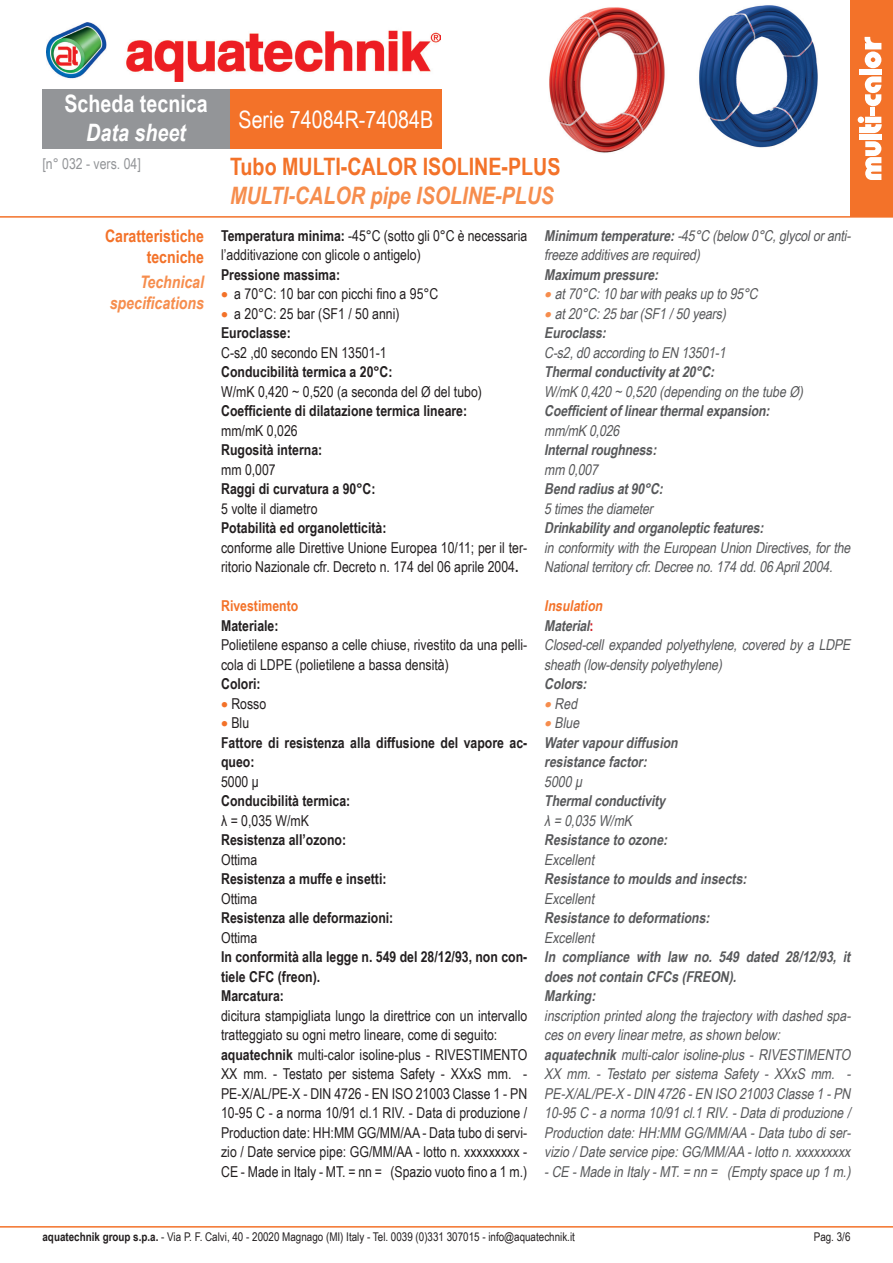
<style>
.page{position:relative;width:893px;height:1263px;background:#fff}
.page>*{position:absolute;margin:0;border:0;box-sizing:border-box;transform-origin:0 0}
.t1{font:700 24px "Arial Narrow";color:#f37229}
.t2{font:italic 700 24px "Arial Narrow";color:#f68d4d}
.t3{font:24px "Arial Narrow";color:#fff}
.t4{font:700 24px "Arial Narrow";color:#fff}
.t5{font:italic 700 24px "Arial Narrow";color:#fff}
.t6{font:700 17.25px/20.7px "Arial Narrow";color:#f37229;text-align:right}
.t7{font:italic 700 17.25px/20.7px "Arial Narrow";color:#f68d4d;text-align:right}
.t8{font:15px/19.5px "Arial Narrow";color:#231f20}
.t9{font:italic 15px/19.5px "Arial Narrow";color:#57585a}
.t10{font:700 15px/19.5px "Arial Narrow";color:#231f20}
.t11{font:italic 700 15px/19.5px "Arial Narrow";color:#57585a}
.t12{font:15px "Arial Narrow";color:#939598}
.t13{font:700 15px "Arial Narrow";color:#f37229}
.t14{font:italic 700 15px "Arial Narrow";color:#f37229}
.t15{font:12px "Arial Narrow";color:#231f20}
.s1{font-weight:700}
.s2{color:#f37229}
.s3{color:#f68d4d}
.s4{font-style:normal;color:#d1232a}
</style>
<div class="page">
<hr style="left:0;top:1226px;width:893px;height:1px;background:#f37229">
<div style="left:230px;top:89px;width:212px;height:60px;background:#f37229"></div>
<div style="left:43px;top:89px;width:187px;height:60px;background:#939598"></div>
<hr style="left:0;top:216px;width:893px;height:2px;background:#f37229">
<div style="left:850px;top:0;width:43px;height:217px;background:#f37229"></div>
<div style="left:859px;top:134px;width:22px;height:6px;background:#fff"></div>
<svg style="left:865px;top:141px;width:16px;height:39px"></svg>
<svg style="left:858px;top:76px;width:24px;height:57px"></svg>
<div style="left:859px;top:69px;width:22px;height:6px;background:#fff"></div>
<svg style="left:865px;top:37px;width:16px;height:31px"></svg>
<img style="left:47px;top:22px;width:393px;height:60px">
<img style="left:549px;top:7px;width:116px;height:146px">
<img style="left:699px;top:5px;width:119px;height:143px">
<p class="t4" style="left:64px;top:86px;width:145px">Scheda tecnica</p>
<p class="t5" style="left:86px;top:114px;width:101px">Data sheet</p>
<p class="t12" style="left:43px;top:152px;width:100px">[n° 032 - vers. 04]</p>
<p class="t6" style="left:105px;top:225px;width:101px">Caratteristiche tecniche</p>
<p class="t7" style="left:110px;top:271px;width:96px">Technical specifications</p>
<p class="t3" style="left:239px;top:102px;width:196px">Serie 74084R-74084B</p>
<p class="t1" style="left:230px;top:149px;width:332px">Tubo MULTI-CALOR ISOLINE-PLUS</p>
<p class="t2" style="left:230px;top:178px;width:326px">MULTI-CALOR pipe ISOLINE-PLUS</p>
<p class="t8" style="left:221px;top:225px;width:308px"><span class="s1">Temperatura minima:</span> -45°C (sotto gli 0°C è necessaria l’additivazione con glicole o antigelo)</p>
<p class="t10" style="left:221px;top:264px;width:120px">Pressione massima:</p>
<p class="t8" style="left:221px;top:283px;width:219px"><span class="s2">•</span> a 70°C: 10 bar con picchi fino a 95°C</p>
<p class="t8" style="left:221px;top:303px;width:180px"><span class="s2">•</span> a 20°C: 25 bar (SF1 / 50 anni)</p>
<p class="t10" style="left:221px;top:322px;width:71px">Euroclasse:</p>
<p class="t8" style="left:221px;top:342px;width:167px">C-s2 ,d0 secondo EN 13501-1</p>
<p class="t10" style="left:221px;top:361px;width:173px">Conducibilità termica a 20°C:</p>
<p class="t8" style="left:221px;top:381px;width:262px">W/mK 0,420 ~ 0,520 (a seconda del Ø del tubo)</p>
<p class="t10" style="left:221px;top:400px;width:248px">Coefficiente di dilatazione termica lineare:</p>
<p class="t8" style="left:221px;top:420px;width:78px">mm/mK 0,026</p>
<p class="t10" style="left:221px;top:439px;width:103px">Rugosità interna:</p>
<p class="t8" style="left:221px;top:459px;width:56px">mm 0,007</p>
<p class="t10" style="left:221px;top:478px;width:156px">Raggi di curvatura a 90°C:</p>
<p class="t8" style="left:221px;top:498px;width:98px">5 volte il diametro</p>
<p class="t10" style="left:221px;top:517px;width:167px">Potabilità ed organoletticità:</p>
<p class="t8" style="left:221px;top:537px;width:308px">conforme alle Direttive Unione Europea 10/11; per il ter&shy;ritorio Nazionale cfr. Decreto n. 174 del 06 aprile 2004<span class="s1">.</span></p>
<p class="t13" style="left:221px;top:594px;width:79px">Rivestimento</p>
<p class="t10" style="left:221px;top:615px;width:59px">Materiale:</p>
<p class="t8" style="left:221px;top:634px;width:308px">Polietilene espanso a celle chiuse, rivestito da una pelli&shy;cola di LDPE (polietilene a bassa densità)</p>
<p class="t10" style="left:221px;top:673px;width:41px">Colori:</p>
<p class="t8" style="left:221px;top:693px;width:47px"><span class="s2">•</span> Rosso</p>
<p class="t8" style="left:221px;top:712px;width:30px"><span class="s2">•</span> Blu</p>
<p class="t10" style="left:221px;top:732px;width:308px">Fattore di resistenza alla diffusione del vapore ac&shy;queo:</p>
<p class="t8" style="left:221px;top:771px;width:39px">5000 μ</p>
<p class="t10" style="left:221px;top:790px;width:131px">Conducibilità termica:</p>
<p class="t8" style="left:221px;top:810px;width:89px">λ = 0,035 W/mK</p>
<p class="t10" style="left:221px;top:829px;width:127px">Resistenza all’ozono:</p>
<p class="t8" style="left:221px;top:849px;width:38px">Ottima</p>
<p class="t10" style="left:221px;top:868px;width:167px">Resistenza a muffe e insetti:</p>
<p class="t8" style="left:221px;top:888px;width:38px">Ottima</p>
<p class="t10" style="left:221px;top:907px;width:174px">Resistenza alle deformazioni:</p>
<p class="t8" style="left:221px;top:927px;width:38px">Ottima</p>
<p class="t10" style="left:221px;top:946px;width:308px">In conformità alla legge n. 549 del 28/12/93, non con&shy;tiele CFC (freon).</p>
<p class="t10" style="left:221px;top:985px;width:64px">Marcatura:</p>
<p class="t8" style="left:221px;top:1005px;width:308px">dicitura stampigliata lungo la direttrice con un intervallo tratteggiato su ogni metro lineare, come di seguito:</p>
<p class="t8" style="left:221px;top:1044px;width:308px;text-align:justify"><span class="s1">aquatechnik</span> multi-calor isoline-plus - RIVESTIMENTO XX mm. - Testato per sistema Safety - XXxS mm. - PE-X/AL/PE-X - DIN 4726 - EN ISO 21003 Classe 1 - PN 10-95 C - a norma 10/91 cl.1 RIV. - Data di produzione / Production date: HH:MM GG/MM/AA - Data tubo di servi&shy;zio / Date service pipe: GG/MM/AA - lotto n. xxxxxxxxx - CE - Made in Italy - MT. = nn = (Spazio vuoto fino a 1 m.)</p>
<p class="t9" style="left:544px;top:225px;width:311px"><span class="s1">Minimum temperature:</span>-45°C (below 0°C,glycoloranti&shy;freezeadditivesarerequired)</p>
<p class="t11" style="left:544px;top:264px;width:119px">Maximum pressure:</p>
<p class="t9" style="left:544px;top:283px;width:219px"><span class="s3">•</span> at70°C:10barwithpeaksupto95°C</p>
<p class="t9" style="left:544px;top:303px;width:187px"><span class="s3">•</span> at20°C:25bar(SF1/50years)</p>
<p class="t11" style="left:544px;top:322px;width:67px">Euroclass:</p>
<p class="t9" style="left:544px;top:342px;width:187px">C-s2,d0accordingtoEN 13501-1</p>
<p class="t11" style="left:544px;top:361px;width:175px">Thermalconductivityat20°C:</p>
<p class="t9" style="left:544px;top:381px;width:264px">W/mK 0,420~ 0,520(dependingonthetubeØ)</p>
<p class="t11" style="left:544px;top:400px;width:231px">Coefficientoflinearthermalexpansion:</p>
<p class="t9" style="left:544px;top:420px;width:80px">mm/mK 0,026</p>
<p class="t11" style="left:544px;top:439px;width:117px">Internalroughness:</p>
<p class="t9" style="left:544px;top:459px;width:59px">mm 0,007</p>
<p class="t11" style="left:544px;top:478px;width:124px">Bend radiusat90°C:</p>
<p class="t9" style="left:544px;top:498px;width:114px">5timesthediameter</p>
<p class="t11" style="left:544px;top:517px;width:224px">Drinkabilityand organolepticfeatures:</p>
<p class="t9" style="left:544px;top:537px;width:311px">inconformitywiththeEuropeanUnionDirectives,forthe<br>Nationalterritorycfr.Decreeno.174dd.06April2004.</p>
<p class="t14" style="left:544px;top:594px;width:63px">Insulation</p>
<p class="t11" style="left:544px;top:615px;width:51px">Material<span class="s4">:</span></p>
<p class="t9" style="left:544px;top:634px;width:311px">Closed-cell expanded polyethylene, covered by a LDPE sheath(low-densitypolyethylene)</p>
<p class="t11" style="left:544px;top:673px;width:47px">Colors:</p>
<p class="t9" style="left:544px;top:693px;width:38px"><span class="s3">•</span> Red</p>
<p class="t9" style="left:544px;top:712px;width:40px"><span class="s3">•</span> Blue</p>
<p class="t11" style="left:544px;top:732px;width:139px">Watervapourdiffusion</p>
<p class="t11" style="left:544px;top:751px;width:108px">resistancefactor:</p>
<p class="t9" style="left:544px;top:771px;width:43px">5000μ</p>
<p class="t11" style="left:544px;top:790px;width:126px">Thermalconductivity</p>
<p class="t9" style="left:544px;top:810px;width:93px">λ= 0,035W/mK</p>
<p class="t11" style="left:544px;top:829px;width:128px">Resistanceto ozone:</p>
<p class="t9" style="left:544px;top:849px;width:55px">Excellent</p>
<p class="t11" style="left:544px;top:868px;width:208px">Resistanceto mouldsand insects:</p>
<p class="t9" style="left:544px;top:888px;width:55px">Excellent</p>
<p class="t11" style="left:544px;top:907px;width:171px">Resistanceto deformations:</p>
<p class="t9" style="left:544px;top:927px;width:55px">Excellent</p>
<p class="t11" style="left:544px;top:946px;width:311px">In compliance with law no. 549 dated 28/12/93, it doesnotcontain CFCs(FREON).</p>
<p class="t11" style="left:544px;top:985px;width:57px">Marking:</p>
<p class="t9" style="left:544px;top:1005px;width:311px">inscriptionprintedalongthetrajectorywithdashedspa&shy;cesoneverylinearmetre,asshownbelow:</p>
<p class="t9" style="left:544px;top:1044px;width:311px;text-align:justify"><span class="s1">aquatechnik</span> multi-calor isoline-plus - RIVESTIMENTO XX mm. - Testato per sistema Safety - XXxS mm. - PE-X/AL/PE-X -DIN 4726-EN ISO 21003Classe1-PN 10-95C -anorma10/91cl.1RIV.-Datadiproduzione/ Productiondate:HH:MM GG/MM/AA-Datatubodiser&shy;vizio/Dateservicepipe:GG/MM/AA-lotton.xxxxxxxxx -CE -MadeinItaly-MT.= nn= (Emptyspaceup1m.)</p>
<p class="t15" style="left:43px;top:1228px;width:534px"><span class="s1">aquatechnik group s.p.a.</span> - Via P. F. Calvi, 40 - 20020 Magnago (MI) Italy - Tel. 0039 (0)331 307015 - info@aquatechnik.it</p>
<p class="t15" style="left:814px;top:1228px;width:38px">Pag. 3/6</p>
</div>
